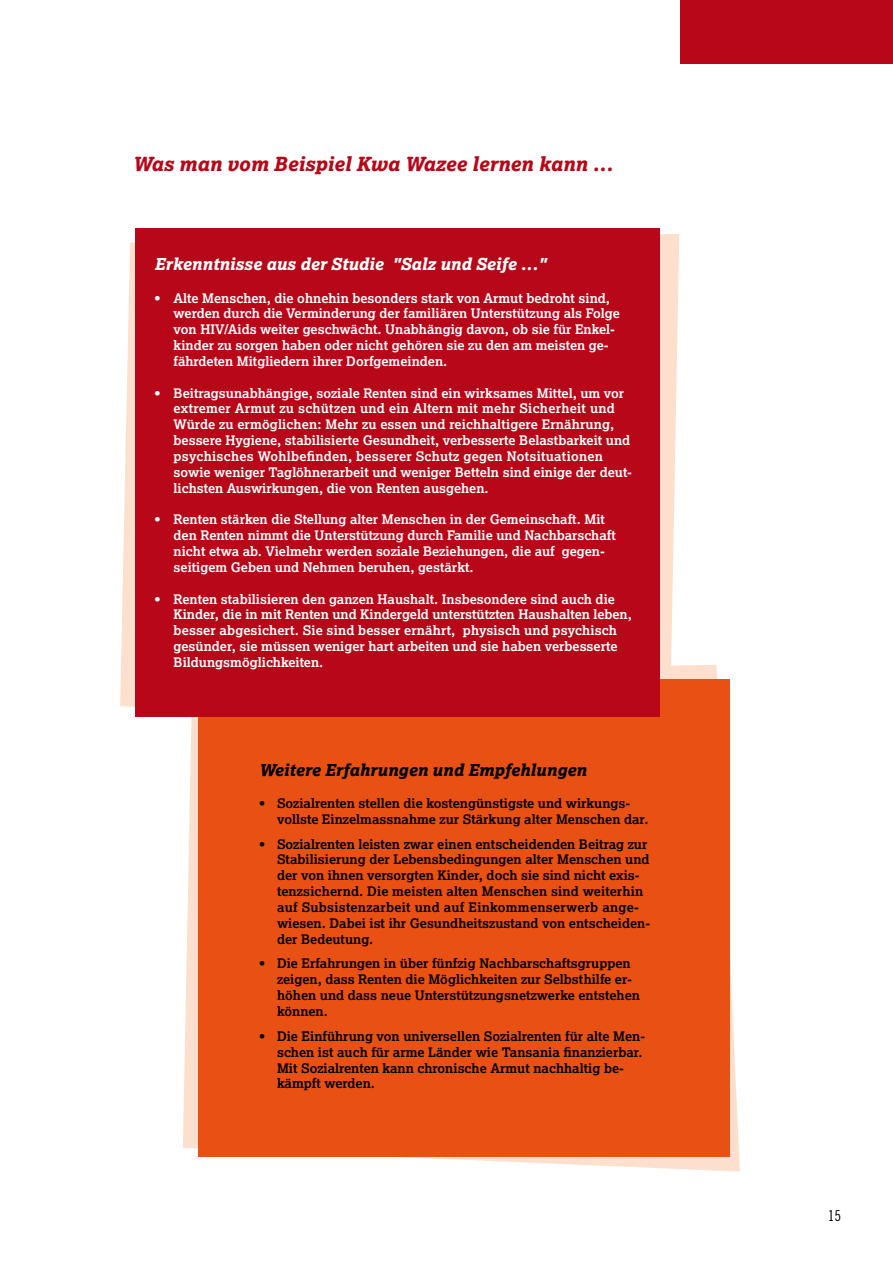
<style>
.page{position:relative;width:893px;height:1263px;background:#fff}
.page>*{position:absolute;margin:0;border:0;box-sizing:border-box;transform-origin:0 0}
.t1{font:italic 19.5px "Lexia X Bold";color:#b80718}
.t2{font:italic 16.5px "Lexia X Bold";color:#fff}
.t3{font:italic 16.5px "Lexia X Bold";color:#000}
.t4{font:15px "Trade Gothic Cond Eighteen";color:#000}
.t5{font:700 13.2px/15.9px "Lexia";color:#fff}
.t6{font:700 13.2px/15.9px "Lexia";color:#000}
</style>
<div class="page">
<svg style="left:183px;top:665px;width:557px;height:506px"></svg>
<svg style="left:120px;top:234px;width:559px;height:495px;fill:#fce0cd"></svg>
<div style="left:198px;top:679px;width:531px;height:478px;background:#e85113"></div>
<div style="left:136px;top:228px;width:524px;height:488px;background:#b80718"></div>
<div style="left:680px;top:0;width:213px;height:64px;background:#b80718"></div>
<h1 class="t1" style="left:133px;top:151px;width:482px">Was man vom Beispiel Kwa Wazee lernen kann ...</h1>
<p class="t2" style="left:154px;top:254px;width:394px">Erkenntnisse aus der Studie "Salz und Seife ..."</p>
<p class="t5" style="left:174px;top:289px;width:448px;text-indent:-19px">• Alte Menschen, die ohnehin besonders stark von Armut bedroht sind, werden durch die Verminderung der familiären Unterstützung als Folge von HIV/Aids weiter geschwächt. Unabhängig davon, ob sie für Enkel&shy;kinder zu sorgen haben oder nicht gehören sie zu den am meisten ge&shy;fährdeten Mitgliedern ihrer Dorfgemeinden.</p>
<p class="t5" style="left:174px;top:384px;width:460px;text-indent:-19px">• Beitragsunabhängige, soziale Renten sind ein wirksames Mittel, um vor extremer Armut zu schützen und ein Altern mit mehr Sicherheit und Würde zu ermöglichen: Mehr zu essen und reichhaltigere Ernährung, bessere Hygiene, stabilisierte Gesundheit, verbesserte Belastbarkeit und psychisches Wohlbefinden, besserer Schutz gegen Notsituationen sowie weniger Taglöhnerarbeit und weniger Betteln sind einige der deut&shy;lichsten Auswirkungen, die von Renten ausgehen.</p>
<p class="t5" style="left:174px;top:511px;width:444px;text-indent:-19px">• Renten stärken die Stellung alter Menschen in der Gemeinschaft. Mit den Renten nimmt die Unterstützung durch Familie und Nachbarschaft nicht etwa ab. Vielmehr werden soziale Beziehungen, die auf gegen&shy;seitigem Geben und Nehmen beruhen, gestärkt.</p>
<p class="t5" style="left:174px;top:590px;width:460px;text-indent:-19px">• Renten stabilisieren den ganzen Haushalt. Insbesondere sind auch die Kinder, die in mit Renten und Kindergeld unterstützten Haushalten leben, besser abgesichert. Sie sind besser ernährt, physisch und psychisch gesünder, sie müssen weniger hart arbeiten und sie haben verbesserte Bildungsmöglichkeiten.</p>
<p class="t3" style="left:259px;top:759px;width:329px">Weitere Erfahrungen und Empfehlungen</p>
<p class="t6" style="left:277px;top:795px;width:373px;text-indent:-18px">• Sozialrenten stellen die kostengünstigste und wirkungs&shy;vollste Einzelmassnahme zur Stärkung alter Menschen dar.</p>
<p class="t6" style="left:277px;top:835px;width:375px;text-indent:-18px">• Sozialrenten leisten zwar einen entscheidenden Beitrag zur Stabilisierung der Lebensbedingungen alter Menschen und der von ihnen versorgten Kinder, doch sie sind nicht exis&shy;tenzsichernd. Die meisten alten Menschen sind weiterhin auf Subsistenzarbeit und auf Einkommenserwerb ange&shy;wiesen. Dabei ist ihr Gesundheitszustand von entscheiden&shy;der Bedeutung.</p>
<p class="t6" style="left:277px;top:955px;width:364px;text-indent:-18px">• Die Erfahrungen in über fünfzig Nachbarschaftsgruppen zeigen, dass Renten die Möglichkeiten zur Selbsthilfe er&shy;höhen und dass neue Unterstützungsnetzwerke entstehen können.</p>
<p class="t6" style="left:277px;top:1028px;width:370px;text-indent:-18px">• Die Einführung von universellen Sozialrenten für alte Men&shy;schen ist auch für arme Länder wie Tansania finanzierbar.<br>Mit Sozialrenten kann chronische Armut nachhaltig be&shy;kämpft werden.</p>
<p class="t4" style="left:828px;top:1206px;width:15px">15</p>
</div>
